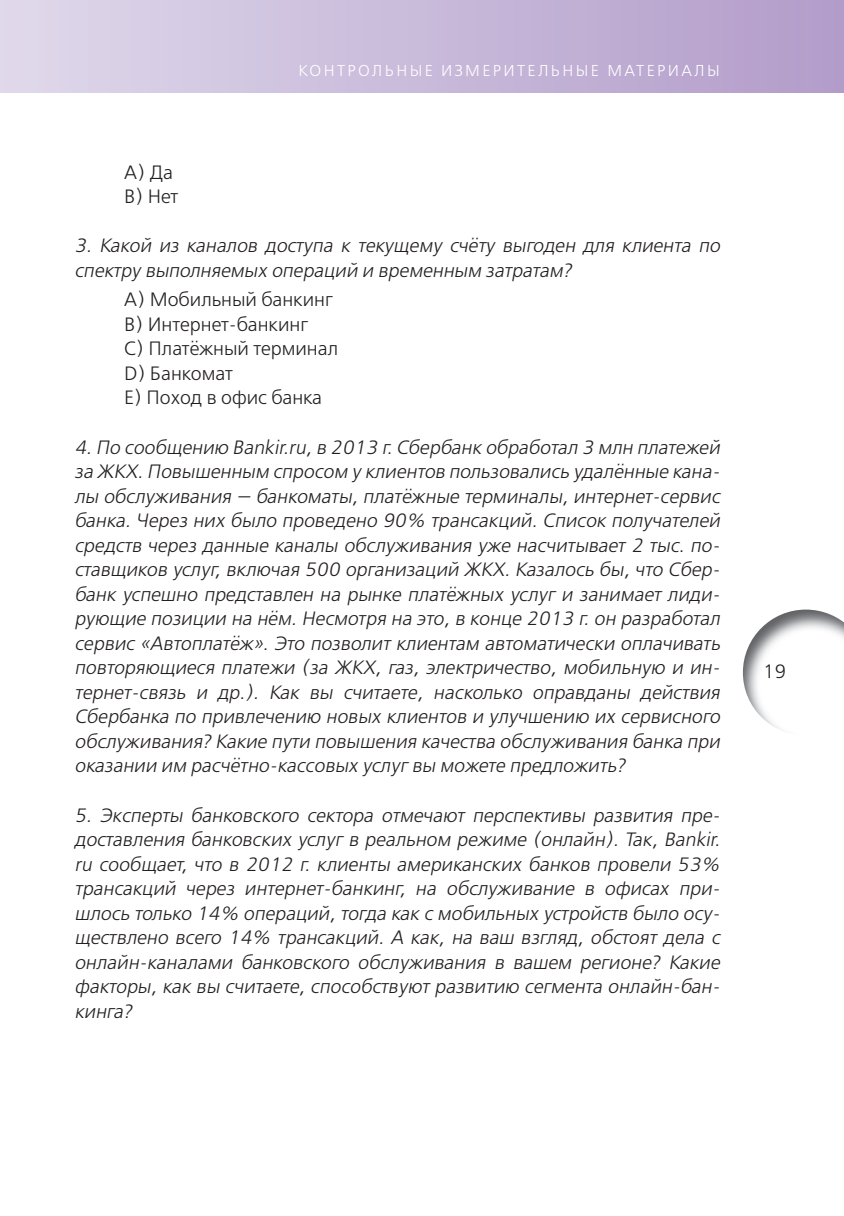
<style>
.page{position:relative;width:844px;height:1216px;background:#fff}
.page>*{position:absolute;margin:0;border:0;box-sizing:border-box;transform-origin:0 0}
.t1{font:italic 19.25px/24.5px "Free Set C";color:#231f20}
.t2{font:19.25px/24.5px "Free Set C";color:#231f20}
.t3{font:15.75px "Free Set C";letter-spacing:.15em;color:#fff}
</style>
<div class="page">
<div style="left:0;top:1px;width:843px;height:91px;background:linear-gradient(to right,#e0d9eb,#b29cca)"></div>
<img style="left:742px;top:609px;width:101px;height:121px">
<p class="t3" style="left:298px;top:62px;width:423px">КОНТРОЛЬНЫЕ ИЗМЕРИТЕЛЬНЫЕ МАТЕРИАЛЫ</p>
<p class="t2" style="left:124px;top:160px;width:56px">A) Да<br>B) Нет</p>
<p class="t1" style="left:74px;top:233px;width:649px">3. Какой из каналов доступа к текущему счёту выгоден для клиента по спектру выполняемых операций и временным затратам?</p>
<p class="t2" style="left:124px;top:287px;width:215px">A) Мобильный банкинг<br>B) Интернет-банкинг<br>C) Платёжный терминал<br>D) Банкомат<br>E) Поход в офис банка</p>
<p class="t1" style="left:74px;top:435px;width:649px">4. По сообщению Bankir.ru, в 2013 г. Сбербанк обработал 3 млн платежей за ЖКХ. Повышенным спросом у клиентов пользовались удалённые кана&shy;лы обслуживания — банкоматы, платёжные терминалы, интернет-сервис банка. Через них было проведено 90% трансакций. Список получателей средств через данные каналы обслуживания уже насчитывает 2 тыс. по&shy;ставщиков услуг, включая 500 организаций ЖКХ. Казалось бы, что Сбер&shy;банк успешно представлен на рынке платёжных услуг и занимает лиди&shy;рующие позиции на нём. Несмотря на это, в конце 2013 г. он разработал сервис «Автоплатёж». Это позволит клиентам автоматически оплачивать повторяющиеся платежи (за ЖКХ, газ, электричество, мобильную и ин&shy;тернет-связь и др.). Как вы считаете, насколько оправданы действия Сбербанка по привлечению новых клиентов и улучшению их сервисного обслуживания? Какие пути повышения качества обслуживания банка при оказании им расчётно-кассовых услуг вы можете предложить?</p>
<p class="t1" style="left:74px;top:802px;width:649px;text-align:justify">5. Эксперты банковского сектора отмечают перспективы развития пре&shy;доставления банковских услуг в реальном режиме (онлайн). Так, Bankir. ru сообщает, что в 2012 г. клиенты американских банков провели 53% трансакций через интернет-банкинг, на обслуживание в офисах при&shy;шлось только 14% операций, тогда как с мобильных устройств было осу&shy;ществлено всего 14% трансакций. А как, на ваш взгляд, обстоят дела с онлайн-каналами банковского обслуживания в вашем регионе? Какие факторы, как вы считаете, способ ствуют развитию сегмента онлайн-бан&shy;кинга?</p>
<p class="t2" style="left:762px;top:658px;width:25px">19</p>
</div>
